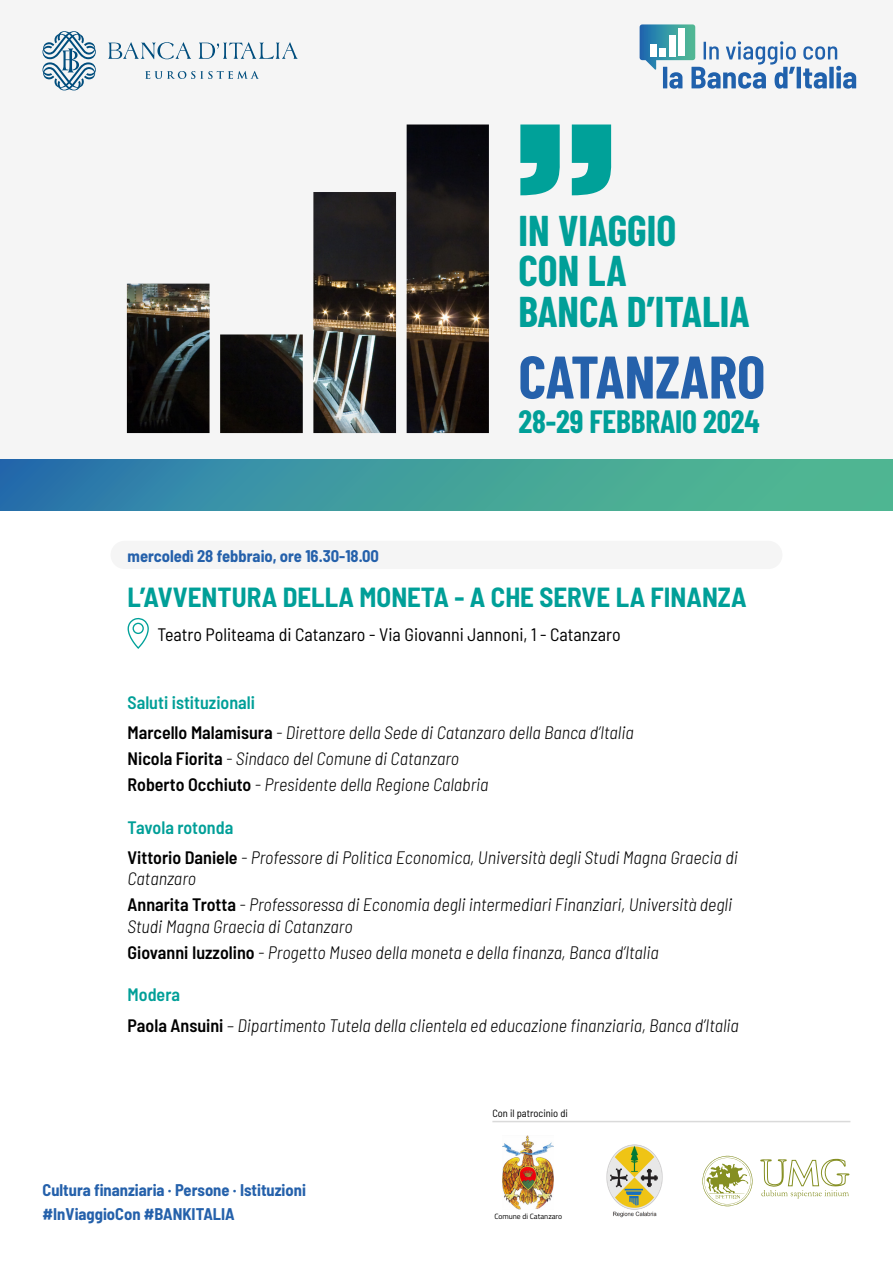
<style>
.page{position:relative;width:893px;height:1263px;background:#fff}
.page>*{position:absolute;margin:0;border:0;box-sizing:border-box;transform-origin:0 0}
.t1{font:700 60px "Barlow Condensed";color:#2561ab}
.t2{font:700 42px/40.5px "Barlow Condensed";color:#009f98}
.t3{font:700 31.5px "Barlow Condensed";letter-spacing:-.005em;color:#009f98}
.t4{font:700 semi-condensed 27px "Barlow";color:#009f98}
.testo_corrente{font:italic 300 semi-condensed 18px/21.6px "Barlow";color:#000}
.testo_corrente-2{font:semi-condensed 18px "Barlow";color:#000}
.testo_corrente-3{font:600 semi-condensed 18px "Barlow";color:#009f98}
.testo_corrente-4{font:700 semi-condensed 16.5px "Barlow";color:#2561ab}
.testo_corrente-5{font:semi-condensed 10.5px "Barlow";color:#000}
.t5{font:7.65px "Titillium";color:#000}
.s1{font-weight:600;font-style:normal}
</style>
<div class="page">
<div style="left:111px;top:541px;width:671px;height:28px;background:#f5f5f5;border-radius:14px"></div>
<svg style="left:127px;top:617px;width:22px;height:32px"></svg>
<hr style="left:492px;top:1121px;width:358px;height:1px;background:#dadada">
<img style="left:606px;top:1144px;width:57px;height:74px">
<div style="left:0;top:0;width:893px;height:459px;background:#f5f5f5"></div>
<svg style="left:0;top:459px;width:893px;height:51px;background:#409c9d"></svg>
<img style="left:127px;top:124px;width:362px;height:309px">
<svg style="left:520px;top:124px;width:91px;height:71px"></svg>
<svg style="left:640px;top:24px;width:216px;height:65px"></svg>
<svg style="left:108px;top:42px;width:83px;height:17px"></svg>
<svg style="left:199px;top:42px;width:99px;height:17px"></svg>
<svg style="left:145px;top:71px;width:114px;height:8px"></svg>
<svg style="left:43px;top:31px;width:53px;height:59px"></svg>
<img style="left:502px;top:1135px;width:52px;height:74px">
<svg style="left:702px;top:1156px;width:51px;height:51px"></svg>
<svg style="left:760px;top:1158px;width:90px;height:40px"></svg>
<h1 class="t2" style="left:518px;top:208px;width:233px">IN VIAGGIO<br>CON LA<br>BANCA D’ITALIA</h1>
<h1 class="t1" style="left:518px;top:334px;width:248px">CATANZARO</h1>
<h1 class="t3" style="left:518px;top:399px;width:243px">28-29 FEBBRAIO 2024</h1>
<h2 class="testo_corrente-4" style="left:128px;top:544px;width:253px">mercoledì 28 febbraio, ore 16.30-18.00</h2>
<h2 class="t4" style="left:128px;top:577px;width:621px">L’AVVENTURA DELLA MONETA - A CHE SERVE LA FINANZA</h2>
<p class="testo_corrente-2" style="left:157px;top:621px;width:465px">Teatro Politeama di Catanzaro - Via Giovanni Jannoni, 1 - Catanzaro</p>
<p class="testo_corrente-3" style="left:128px;top:689px;width:129px">Saluti istituzionali</p>
<p class="testo_corrente" style="left:128px;top:720px;width:508px"><span class="s1">Marcello Malamisura</span> - Direttore della Sede di Catanzaro della Banca d’Italia</p>
<p class="testo_corrente" style="left:128px;top:746px;width:333px"><span class="s1">Nicola Fiorita</span> - Sindaco del Comune di Catanzaro</p>
<p class="testo_corrente" style="left:128px;top:772px;width:363px"><span class="s1">Roberto Occhiuto</span> - Presidente della Regione Calabria</p>
<p class="testo_corrente-3" style="left:128px;top:814px;width:107px">Tavola rotonda</p>
<p class="testo_corrente" style="left:128px;top:845px;width:612px"><span class="s1">Vittorio Daniele</span> - Professore di Politica Economica, Università degli Studi Magna Graecia di<br>Catanzaro</p>
<p class="testo_corrente" style="left:128px;top:892px;width:606px"><span class="s1">Annarita Trotta</span> - Professoressa di Economia degli intermediari Finanziari, Università degli<br>Studi Magna Graecia di Catanzaro</p>
<p class="testo_corrente" style="left:128px;top:940px;width:533px"><span class="s1">Giovanni Iuzzolino</span> - Progetto Museo della moneta e della finanza, Banca d’Italia</p>
<p class="testo_corrente-3" style="left:128px;top:982px;width:54px">Modera</p>
<p class="testo_corrente" style="left:128px;top:1013px;width:613px"><span class="s1">Paola Ansuini</span> – Dipartimento Tutela della clientela ed educazione finanziaria, Banca d’Italia</p>
<p class="testo_corrente-4" style="left:43px;top:1178px;width:265px">Cultura finanziaria · Persone · Istituzioni</p>
<p class="testo_corrente-4" style="left:43px;top:1202px;width:194px">#InViaggioCon #BANKITALIA</p>
<p class="testo_corrente-5" style="left:492px;top:1105px;width:77px">Con il patrocinio di</p>
<p class="t5" style="left:494px;top:1210px;width:69px">Comune di Catanzaro</p>
</div>
